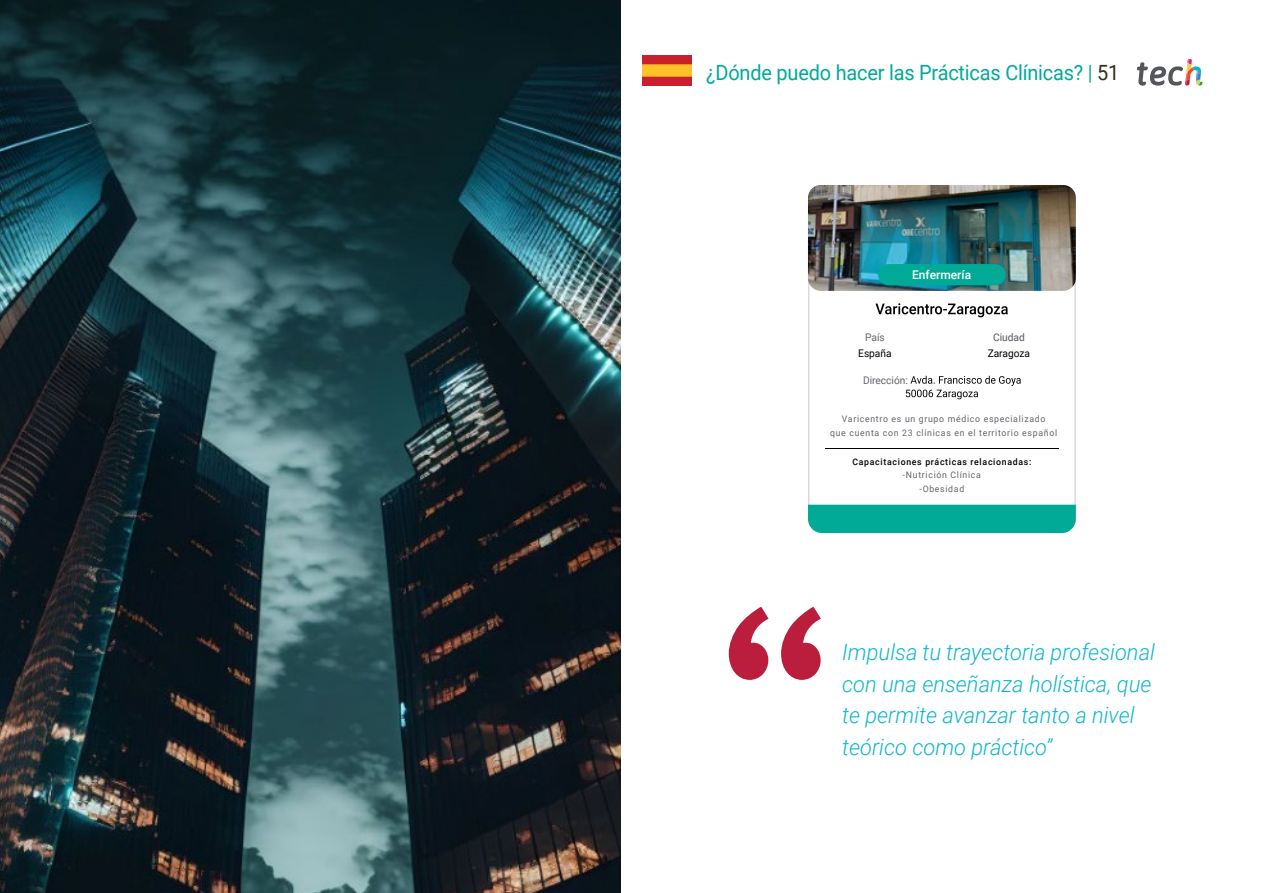
<style>
.page{position:relative;width:1263px;height:893px;background:#fff}
.page>*{position:absolute;margin:0;border:0;box-sizing:border-box;transform-origin:0 0}
.t1{font:italic 300 22.5px/31.5px "Roboto";color:#0fb6cf}
.t2{font:21px "Roboto";letter-spacing:-.01em;color:#00aa97;scale:.95 1}
.t3{font:500 12px "Roboto";color:#fff}
.t4{font:10.5px "Roboto";color:#61646a}
.t5{font:10.5px "Roboto";color:#000}
.t6{font:10.5px "Roboto";color:#52555b}
.t7{font:9px/13.2px "Roboto";letter-spacing:.08em;color:#61646a;text-align:center}
.t8{font:500 9px "Roboto";letter-spacing:.08em;color:#000}
.s1{color:#312e20}
</style>
<div class="page">
<svg style="left:1137px;top:59px;width:65px;height:27px"></svg>
<img style="left:642px;top:56px;width:49px;height:29px">
<img style="left:0;top:0;width:621px;height:893px">
<svg style="left:729px;top:607px;width:92px;height:73px"></svg>
<svg style="left:808px;top:291px;width:268px;height:243px"></svg>
<img style="left:808px;top:185px;width:268px;height:106px">
<div style="left:878px;top:264px;width:128px;height:21px;background:#00aa97;border-radius:11px"></div>
<div style="left:808px;top:505px;width:268px;height:28px;background:#00aa97"></div>
<hr style="left:825px;top:448px;width:234px;height:1px;background:#000">
<svg style="left:906px;top:376px;width:115px;height:23px"></svg>
<svg style="left:875px;top:303px;width:133px;height:14px"></svg>
<h2 class="t2" style="left:706px;top:57px;width:436px">¿Dónde puedo hacer las Prácticas Clínicas? | <span class="s1">51</span></h2>
<h3 class="t3" style="left:912px;top:267px;width:60px">Enfermería</h3>
<p class="t4" style="left:865px;top:330px;width:21px">País</p>
<p class="t5" style="left:858px;top:346px;width:35px">España</p>
<p class="t4" style="left:863px;top:373px;width:46px">Dirección:</p>
<p class="t6" style="left:993px;top:330px;width:33px">Ciudad</p>
<p class="t5" style="left:988px;top:346px;width:44px">Zaragoza</p>
<p class="t7" style="left:830px;top:412px;width:229px">Varicentro es un grupo médico especializado<br>que cuenta con 23 clínicas en el territorio español</p>
<p class="t8" style="left:852px;top:456px;width:180px">Capacitaciones prácticas relacionadas:</p>
<p class="t7" style="left:903px;top:468px;width:80px">-Nutrición Clínica -Obesidad</p>
<h1 class="t1" style="left:842px;top:636px;width:314px">Impulsa tu trayectoria profesional con una enseñanza holística, que te permite avanzar tanto a nivel teórico como práctico”</h1>
</div>
